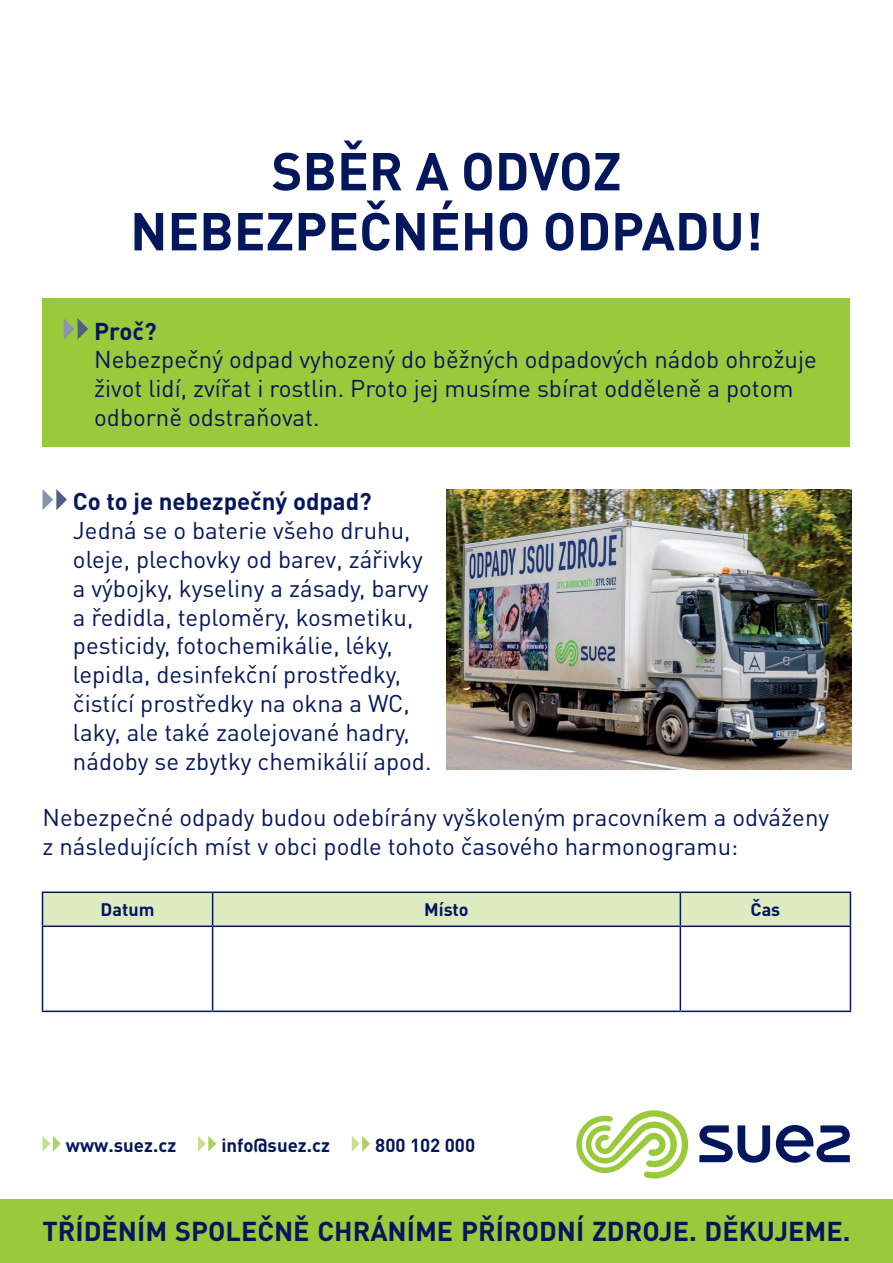
<style>
.page{position:relative;width:893px;height:1263px;background:#fff}
.page>*{position:absolute;margin:0;border:0;box-sizing:border-box;transform-origin:0 0}
.t1{font:700 52.5px/60px "DIN Pro";color:#04175c;text-align:center}
.t2{font:700 27px "DIN Pro";color:#04175c}
.t3{font:24px/28.8px "DIN Pro";color:#04175c}
.t4{font:700 24px "DIN Pro";color:#04175c}
.t5{font:700 18.75px "DIN Pro";color:#04175c}
.t6{font:700 18px "DIN Pro";color:#04175c}
</style>
<div class="page">
<div style="left:0;top:1199px;width:893px;height:64px;background:#99ca3b"></div>
<div style="left:43px;top:298px;width:807px;height:148px;background:#99ca3b"></div>
<svg style="left:576px;top:1110px;width:112px;height:68px"></svg>
<svg style="left:699px;top:1125px;width:151px;height:38px"></svg>
<svg style="left:64px;top:318px;width:24px;height:21px"></svg>
<svg style="left:43px;top:489px;width:24px;height:21px"></svg>
<svg style="left:43px;top:1136px;width:18px;height:16px"></svg>
<svg style="left:198px;top:1136px;width:18px;height:16px"></svg>
<svg style="left:352px;top:1136px;width:18px;height:16px"></svg>
<div style="left:43px;top:893px;width:807px;height:32px;background:#deebc1"></div>
<hr style="left:42px;top:925px;width:171px;height:2px;background:#04175c">
<hr style="left:213px;top:925px;width:467px;height:2px;background:#04175c">
<hr style="left:680px;top:925px;width:171px;height:2px;background:#04175c">
<hr style="left:42px;top:891px;width:171px;height:2px;background:#04175c">
<hr style="left:42px;top:893px;width:1px;height:32px;background:#04175c">
<hr style="left:213px;top:891px;width:467px;height:2px;background:#04175c">
<hr style="left:212px;top:893px;width:1px;height:32px;background:#04175c">
<hr style="left:680px;top:891px;width:171px;height:2px;background:#04175c">
<hr style="left:680px;top:893px;width:1px;height:32px;background:#04175c">
<hr style="left:850px;top:893px;width:1px;height:32px;background:#04175c">
<hr style="left:42px;top:927px;width:1px;height:83px;background:#04175c">
<hr style="left:212px;top:927px;width:1px;height:83px;background:#04175c">
<hr style="left:680px;top:927px;width:1px;height:83px;background:#04175c">
<hr style="left:850px;top:927px;width:1px;height:83px;background:#04175c">
<hr style="left:42px;top:1010px;width:171px;height:2px;background:#04175c">
<hr style="left:213px;top:1010px;width:467px;height:2px;background:#04175c">
<hr style="left:680px;top:1010px;width:171px;height:2px;background:#04175c">
<img style="left:446px;top:489px;width:405px;height:280px">
<h1 class="t1" style="left:130px;top:139px;width:634px">SBĚR A ODVOZ<br>NEBEZPEČNÉHO ODPADU!</h1>
<p class="t4" style="left:94px;top:314px;width:64px">Proč?</p>
<p class="t3" style="left:94px;top:344px;width:724px">Nebezpečný odpad vyhozený do běžných odpadových nádob ohrožuje život lidí, zvířat i rostlin. Proto jej musíme sbírat odděleně a potom odborně odstraňovat.</p>
<p class="t4" style="left:73px;top:485px;width:300px">Co to je nebezpečný odpad?</p>
<p class="t3" style="left:73px;top:515px;width:360px">Jedná se o baterie všeho druhu, oleje, plechovky od barev, zářivky a výbojky, kyseliny a zásady, barvy a ředidla, teploměry, kosmetiku, pesticidy, fotochemikálie, léky, lepidla, desinfekční prostředky, čistící prostředky na okna a WC, laky, ale také zaolejované hadry, nádoby se zbytky chemikálií apod.</p>
<p class="t3" style="left:43px;top:802px;width:788px">Nebezpečné odpady budou odebírány vyškoleným pracovníkem a odváženy z následujících míst v obci podle tohoto časového harmonogramu:</p>
<p class="t6" style="left:101px;top:897px;width:55px">Datum</p>
<p class="t6" style="left:424px;top:897px;width:46px">Místo</p>
<p class="t6" style="left:750px;top:897px;width:31px">Čas</p>
<p class="t5" style="left:66px;top:1132px;width:112px">www.suez.cz</p>
<p class="t5" style="left:221px;top:1132px;width:110px">info@suez.cz</p>
<p class="t5" style="left:375px;top:1132px;width:102px">800 102 000</p>
<p class="t2" style="left:43px;top:1213px;width:809px">TŘÍDĚNÍM SPOLEČNĚ CHRÁNÍME PŘÍRODNÍ ZDROJE. DĚKUJEME.</p>
</div>
